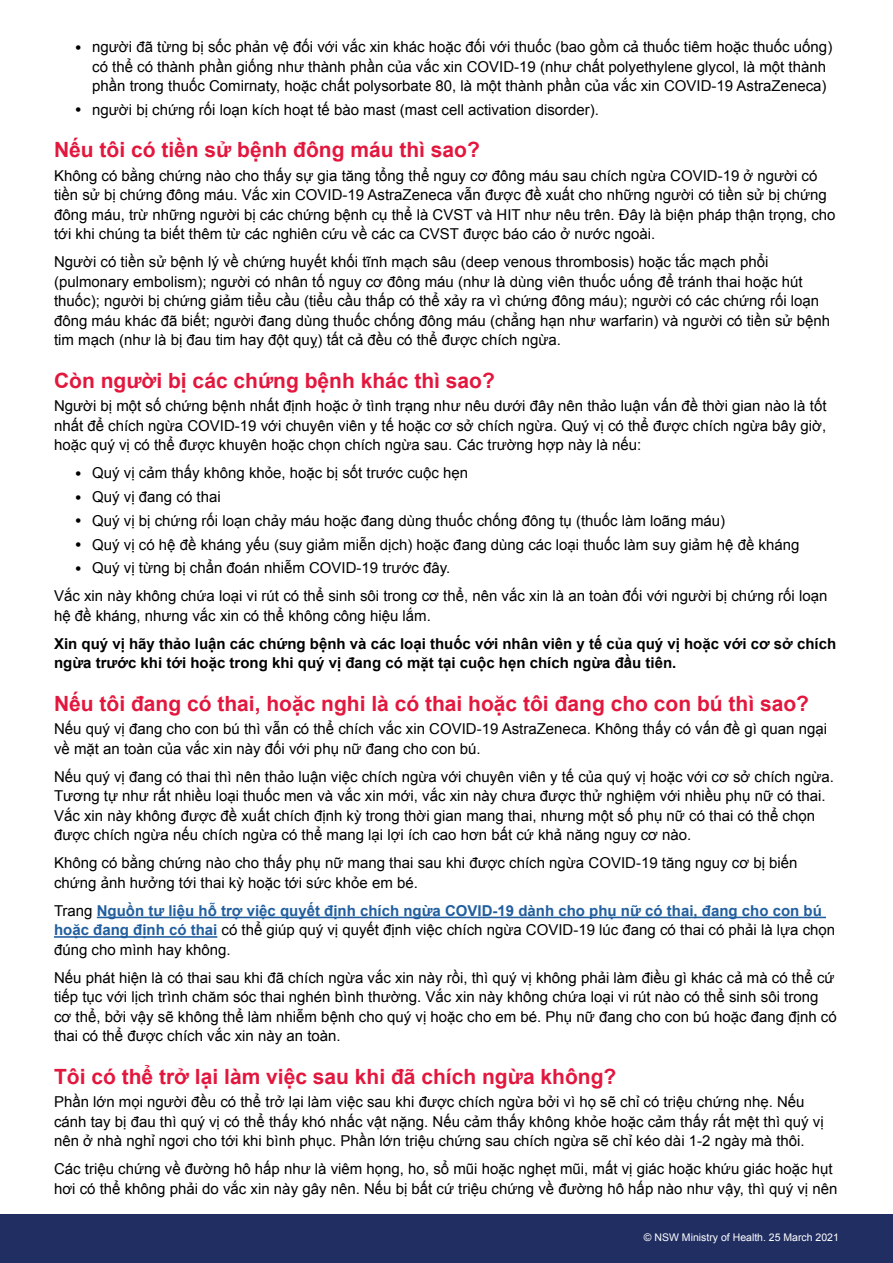
<style>
.page{position:relative;width:893px;height:1263px;background:#fff}
.page>*{position:absolute;margin:0;border:0;box-sizing:border-box;transform-origin:0 0}
.t1{font:700 21px "Arial";color:#e3173e}
.t2{font:15px/19.5px "Arial";color:#000}
.t3{font:700 15px/19.5px "Arial";color:#000}
.t4{font:10.5px "Arial";color:#fff}
.s1{font-size:18px}
.s2{font-weight:700;color:#215e9e}
</style>
<div class="page">
<div style="left:0;top:1214px;width:893px;height:49px;background:#212e62"></div>
<hr style="left:97px;top:917px;width:729px;height:1px;background:#215e9e">
<hr style="left:54px;top:936px;width:163px;height:2px;background:#215e9e">
<p class="t2" style="left:92px;top:37px;width:741px;text-indent:-17px"><span class="s1">•</span> người đã từng bị sốc phản vệ đối với vắc xin khác hoặc đối với thuốc (bao gồm cả thuốc tiêm hoặc thuốc uống) có thể có thành phần giống như thành phần của vắc xin COVID-19 (như chất polyethylene glycol, là một thành phần trong thuốc Comirnaty, hoặc chất polysorbate 80, là một thành phần của vắc xin COVID-19 AstraZeneca)</p>
<p class="t2" style="left:75px;top:100px;width:525px"><span class="s1">•</span> người bị chứng rối loạn kích hoạt tế bào mast (mast cell activation disorder).</p>
<h1 class="t1" style="left:54px;top:136px;width:427px">Nếu tôi có tiền sử bệnh đông máu thì sao?</h1>
<p class="t2" style="left:54px;top:166px;width:783px">Không có bằng chứng nào cho thấy sự gia tăng tổng thể nguy cơ đông máu sau chích ngừa COVID-19 ở người có tiền sử bị chứng đông máu. Vắc xin COVID-19 AstraZeneca vẫn được đề xuất cho những người có tiền sử bị chứng đông máu, trừ những người bị các chứng bệnh cụ thể là CVST và HIT như nêu trên. Đây là biện pháp thận trọng, cho tới khi chúng ta biết thêm từ các nghiên cứu về các ca CVST được báo cáo ở nước ngoài.</p>
<p class="t2" style="left:54px;top:252px;width:778px">Người có tiền sử bệnh lý về chứng huyết khối tĩnh mạch sâu (deep venous thrombosis) hoặc tắc mạch phổi (pulmonary embolism); người có nhân tố nguy cơ đông máu (như là dùng viên thuốc uống để tránh thai hoặc hút thuốc); người bị chứng giảm tiểu cầu (tiểu cầu thấp có thể xảy ra vì chứng đông máu); người có các chứng rối loạn đông máu khác đã biết; người đang dùng thuốc chống đông máu (chẳng hạn như warfarin) và người có tiền sử bệnh tim mạch (như là bị đau tim hay đột quỵ) tất cả đều có thể được chích ngừa.</p>
<h1 class="t1" style="left:54px;top:366px;width:442px">Còn người bị các chứng bệnh khác thì sao?</h1>
<p class="t2" style="left:54px;top:396px;width:774px;text-align:justify">Người bị một số chứng bệnh nhất định hoặc ở tình trạng như nêu dưới đây nên thảo luận vấn đề thời gian nào là tốt nhất để chích ngừa COVID-19 với chuyên viên y tế hoặc cơ sở chích ngừa. Quý vị có thể được chích ngừa bây giờ, hoặc quý vị có thể được khuyên hoặc chọn chích ngừa sau. Các trường hợp này là nếu:</p>
<p class="t2" style="left:75px;top:463px;width:394px"><span class="s1">•</span> Quý vị cảm thấy không khỏe, hoặc bị sốt trước cuộc hẹn</p>
<p class="t2" style="left:75px;top:487px;width:147px"><span class="s1">•</span> Quý vị đang có thai</p>
<p class="t2" style="left:75px;top:511px;width:651px"><span class="s1">•</span> Quý vị bị chứng rối loạn chảy máu hoặc đang dùng thuốc chống đông tụ (thuốc làm loãng máu)</p>
<p class="t2" style="left:75px;top:535px;width:726px"><span class="s1">•</span> Quý vị có hệ đề kháng yếu (suy giảm miễn dịch) hoặc đang dùng các loại thuốc làm suy giảm hệ đề kháng</p>
<p class="t2" style="left:54px;top:554px;width:775px;line-height:28px;text-indent:21px"><span class="s1">•</span> Quý vị từng bị chẩn đoán nhiễm COVID-19 trước đây.<br>Vắc xin này không chứa loại vi rút có thể sinh sôi trong cơ thể, nên vắc xin là an toàn đối với người bị chứng rối loạn</p>
<p class="t2" style="left:54px;top:606px;width:378px">hệ đề kháng, nhưng vắc xin có thể không công hiệu lắm.</p>
<p class="t3" style="left:54px;top:634px;width:784px">Xin quý vị hãy thảo luận các chứng bệnh và các loại thuốc với nhân viên y tế của quý vị hoặc với cơ sở chích ngừa trước khi tới hoặc trong khi quý vị đang có mặt tại cuộc hẹn chích ngừa đầu tiên.</p>
<h1 class="t1" style="left:54px;top:689px;width:756px">Nếu tôi đang có thai, hoặc nghi là có thai hoặc tôi đang cho con bú thì sao?</h1>
<p class="t2" style="left:54px;top:719px;width:774px">Nếu quý vị đang cho con bú thì vẫn có thể chích vắc xin COVID-19 AstraZeneca. Không thấy có vấn đề gì quan ngại về mặt an toàn của vắc xin này đối với phụ nữ đang cho con bú.</p>
<p class="t2" style="left:54px;top:767px;width:781px">Nếu quý vị đang có thai thì nên thảo luận việc chích ngừa với chuyên viên y tế của quý vị hoặc với cơ sở chích ngừa.<br>Tương tự như rất nhiều loại thuốc men và vắc xin mới, vắc xin này chưa được thử nghiệm với nhiều phụ nữ có thai.<br>Vắc xin này không được đề xuất chích định kỳ trong thời gian mang thai, nhưng một số phụ nữ có thai có thể chọn được chích ngừa nếu chích ngừa có thể mang lại lợi ích cao hơn bất cứ khả năng nguy cơ nào.</p>
<p class="t2" style="left:54px;top:853px;width:745px">Không có bằng chứng nào cho thấy phụ nữ mang thai sau khi được chích ngừa COVID-19 tăng nguy cơ bị biến chứng ảnh hưởng tới thai kỳ hoặc tới sức khỏe em bé.</p>
<p class="t2" style="left:54px;top:901px;width:783px">Trang <span class="s2">Nguồn tư liệu hỗ trợ việc quyết định chích ngừa COVID-19 dành cho phụ nữ có thai, đang cho con bú hoặc đang định có thai</span> có thể giúp quý vị quyết định việc chích ngừa COVID-19 lúc đang có thai có phải là lựa chọn đúng cho mình hay không.</p>
<p class="t2" style="left:54px;top:968px;width:784px">Nếu phát hiện là có thai sau khi đã chích ngừa vắc xin này rồi, thì quý vị không phải làm điều gì khác cả mà có thể cứ tiếp tục với lịch trình chăm sóc thai nghén bình thường. Vắc xin này không chứa loại vi rút nào có thể sinh sôi trong cơ thể, bởi vậy sẽ không thể làm nhiễm bệnh cho quý vị hoặc cho em bé. Phụ nữ đang cho con bú hoặc đang định có thai có thể được chích vắc xin này an toàn.</p>
<h1 class="t1" style="left:54px;top:1062px;width:564px">Tôi có thể trở lại làm việc sau khi đã chích ngừa không?</h1>
<p class="t2" style="left:54px;top:1092px;width:771px">Phần lớn mọi người đều có thể trở lại làm việc sau khi được chích ngừa bởi vì họ sẽ chỉ có triệu chứng nhẹ. Nếu cánh tay bị đau thì quý vị có thể thấy khó nhấc vật nặng. Nếu cảm thấy không khỏe hoặc cảm thấy rất mệt thì quý vị nên ở nhà nghỉ ngơi cho tới khi bình phục. Phần lớn triệu chứng sau chích ngừa sẽ chỉ kéo dài 1-2 ngày mà thôi.</p>
<p class="t2" style="left:54px;top:1159px;width:785px">Các triệu chứng về đường hô hấp như là viêm họng, ho, sổ mũi hoặc nghẹt mũi, mất vị giác hoặc khứu giác hoặc hụt hơi có thể không phải do vắc xin này gây nên. Nếu bị bất cứ triệu chứng về đường hô hấp nào như vậy, thì quý vị nên</p>
<p class="t4" style="left:644px;top:1230px;width:197px">© NSW Ministry of Health. 25 March 2021</p>
</div>
